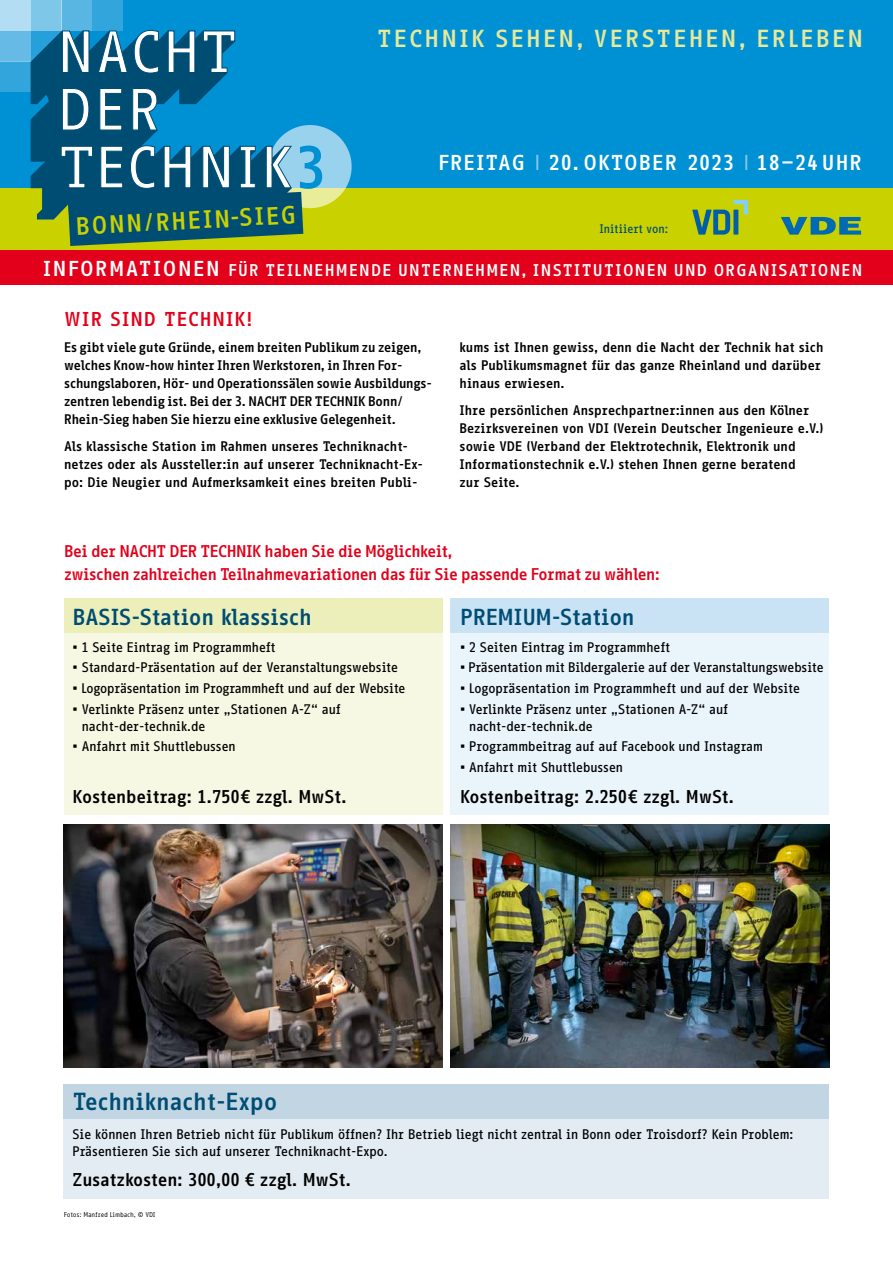
<style>
.page{position:relative;width:893px;height:1263px;background:#fff}
.page>*{position:absolute;margin:0;border:0;box-sizing:border-box;transform-origin:0 0}
.t1{font:700 58.5px "Info OT Office";color:#0090d4}
.t2{font:700 24.3px "Info OT Office";color:#c9d200}
.t3{font:700 24px "Info OT Office";letter-spacing:.06em;color:#e6e89a}
.t4{font:700 24px "Info OT Office";letter-spacing:-.045em;color:#004d74}
.t5{font:700 22.5px "Info OT Office";letter-spacing:-.05em;color:#004d74}
.t6{font:700 21px "Info OT Office";letter-spacing:.02em;color:#fff}
.t7{font:700 19.5px "Info OT Office";letter-spacing:.01em;color:#e2001a}
.t8{font:700 18px "Info OT Office";letter-spacing:-.05em;color:#000}
.t9{font:700 16.5px/22.5px "Info OT Office";letter-spacing:-.07em;color:#e2001a}
.t10{font:700 16.5px "Info OT Office";letter-spacing:.035em;color:#fff}
.t11{font:700 13.5px/18px "Info OT Office";letter-spacing:-.06em;color:#000}
.t12{font:500 13.5px/16.5px "Info OT Office";letter-spacing:-.05em;color:#000}
.t13{font:500 12px "Info OT Office";letter-spacing:-.055em;color:#004d74}
.t14{font:6.75px "Info OT Office";letter-spacing:-.025em;color:#000}
.s1{color:#86c6e9}
.s2{font-size:21px}
</style>
<div class="page">
<div style="left:0;top:0;width:893px;height:234px;background:#0090d4"></div>
<div style="left:0;top:188px;width:893px;height:64px;background:#c9d200"></div>
<div style="left:0;top:0;width:31px;height:31px;background:#b2ddf2"></div>
<div style="left:31px;top:0;width:30px;height:31px;background:#7fc7e9"></div>
<div style="left:61px;top:0;width:31px;height:31px;background:#59b6e3"></div>
<div style="left:92px;top:0;width:31px;height:31px;background:#32a5dc"></div>
<div style="left:0;top:31px;width:31px;height:30px;background:#65bbe5"></div>
<div style="left:0;top:61px;width:31px;height:31px;background:#32a5dc"></div>
<svg style="left:269px;top:125px;width:83px;height:83px;background:#a7d6dc"></svg>
<div style="left:0;top:251px;width:893px;height:34px;background:#e2001a"></div>
<div style="left:64px;top:598px;width:378px;height:217px;background:#f7f8e3"></div>
<div style="left:64px;top:598px;width:378px;height:34px;background:#edefbb"></div>
<div style="left:451px;top:598px;width:378px;height:217px;background:#eaf4fb"></div>
<div style="left:451px;top:598px;width:378px;height:34px;background:#c9e3f5"></div>
<img style="left:64px;top:825px;width:378px;height:242px">
<img style="left:451px;top:825px;width:378px;height:242px">
<div style="left:64px;top:1084px;width:765px;height:115px;background:#e3ecf3"></div>
<div style="left:64px;top:1084px;width:765px;height:34px;background:#c2d5e2"></div>
<svg style="left:31px;top:31px;width:29px;height:189px;background:#0f5f7a"></svg>
<svg style="left:60px;top:30px;width:243px;height:216px"></svg>
<svg style="left:781px;top:217px;width:80px;height:18px"></svg>
<svg style="left:692px;top:200px;width:56px;height:35px"></svg>
<h1 class="t1" style="left:295px;top:133px;width:34px">3</h1>
<h2 class="t2" style="left:75px;top:212px;width:223px;rotate:-3deg">BONN/RHEIN-SIEG</h2>
<h3 class="t3" style="left:377px;top:25px;width:488px">TECHNIK SEHEN, VERSTEHEN, ERLEBEN</h3>
<h3 class="t6" style="left:438px;top:150px;width:426px">FREITAG <span class="s1">|</span> 20. OKTOBER 2023 <span class="s1">|</span> 18–24UHR</h3>
<p class="t13" style="left:599px;top:222px;width:71px">Initiiert von:</p>
<p class="t10" style="left:43px;top:260px;width:822px"><span class="s2">INFORMATIONEN</span> FÜR TEILNEHMENDE UNTERNEHMEN, INSTITUTIONEN UND ORGANISATIONEN</p>
<h3 class="t7" style="left:64px;top:307px;width:190px">WIR SIND TECHNIK!</h3>
<p class="t11" style="left:64px;top:339px;width:370px">Es gibt viele gute Gründe, einem breiten Publikum zu zeigen, welches Know-how hinter Ihren Werkstoren, in Ihren For&shy;schungslaboren, Hör- und Operationssälen sowie Ausbildungs&shy;zentren lebendig ist. Bei der 3. NACHT DER TECHNIK Bonn/ Rhein-Sieg haben Sie hierzu eine exklusive Gelegenheit.</p>
<p class="t11" style="left:64px;top:437px;width:361px">Als klassische Station im Rahmen unseres Techniknacht&shy;netzes oder als Aussteller:in auf unserer Techniknacht-Ex&shy;po: Die Neugier und Aufmerksamkeit eines breiten Publi-</p>
<p class="t11" style="left:459px;top:339px;width:366px">kums ist Ihnen gewiss, denn die Nacht der Technik hat sich als Publikumsmagnet für das ganze Rheinland und darüber hinaus erwiesen.</p>
<p class="t11" style="left:459px;top:401px;width:366px">Ihre persönlichen Ansprechpartner:innen aus den Kölner Bezirksvereinen von VDI (Verein Deutscher Ingenieure e.V.) sowie VDE (Verband der Elektrotechnik, Elektronik und Informationstechnik e.V.) stehen Ihnen gerne beratend<br>zur Seite.</p>
<p class="t9" style="left:64px;top:540px;width:598px">Bei der NACHT DER TECHNIK haben Sie die Möglichkeit,<br>zwischen zahlreichen Teilnahmevariationen das für Sie passende Format zu wählen:</p>
<h3 class="t5" style="left:72px;top:603px;width:241px">BASIS-Station klassisch</h3>
<p class="t12" style="left:72px;top:639px;width:205px">• 1 Seite Eintrag im Programmheft</p>
<p class="t12" style="left:72px;top:659px;width:328px">• Standard-Präsentation auf der Veranstaltungswebsite</p>
<p class="t12" style="left:72px;top:680px;width:335px">• Logopräsentation im Programmheft und auf der Website</p>
<p class="t12" style="left:81px;top:701px;width:261px;text-indent:-9px">• Verlinkte Präsenz unter „Stationen A-Z“ auf nacht-der-technik.de</p>
<p class="t12" style="left:72px;top:738px;width:165px">• Anfahrt mit Shuttlebussen</p>
<h3 class="t8" style="left:72px;top:785px;width:276px">Kostenbeitrag: 1.750€ zzgl. MwSt.</h3>
<h3 class="t5" style="left:460px;top:603px;width:177px">PREMIUM-Station</h3>
<p class="t12" style="left:460px;top:639px;width:212px">• 2 Seiten Eintrag im Programmheft</p>
<p class="t12" style="left:460px;top:659px;width:366px">• Präsentation mit Bildergalerie auf der Veranstaltungswebsite</p>
<p class="t12" style="left:460px;top:680px;width:342px">• Logopräsentation im Programmheft und auf der Website</p>
<p class="t12" style="left:469px;top:701px;width:261px;text-indent:-9px">• Verlinkte Präsenz unter „Stationen A-Z“ auf nacht-der-technik.de</p>
<p class="t12" style="left:460px;top:738px;width:305px">• Programmbeitrag auf auf Facebook und Instagram</p>
<p class="t12" style="left:460px;top:759px;width:165px">• Anfahrt mit Shuttlebussen</p>
<h3 class="t8" style="left:460px;top:785px;width:276px">Kostenbeitrag: 2.250€ zzgl. MwSt.</h3>
<h3 class="t4" style="left:72px;top:1087px;width:207px">Techniknacht-Expo</h3>
<p class="t12" style="left:72px;top:1126px;width:723px">Sie können Ihren Betrieb nicht für Publikum öffnen? Ihr Betrieb liegt nicht zentral in Bonn oder Troisdorf? Kein Problem:<br>Präsentieren Sie sich auf unserer Techniknacht-Expo.</p>
<h3 class="t8" style="left:72px;top:1169px;width:281px">Zusatzkosten: 300,00 € zzgl. MwSt.</h3>
<p class="t14" style="left:64px;top:1211px;width:93px">Fotos: Manfred Limbach, © VDI</p>
</div>
